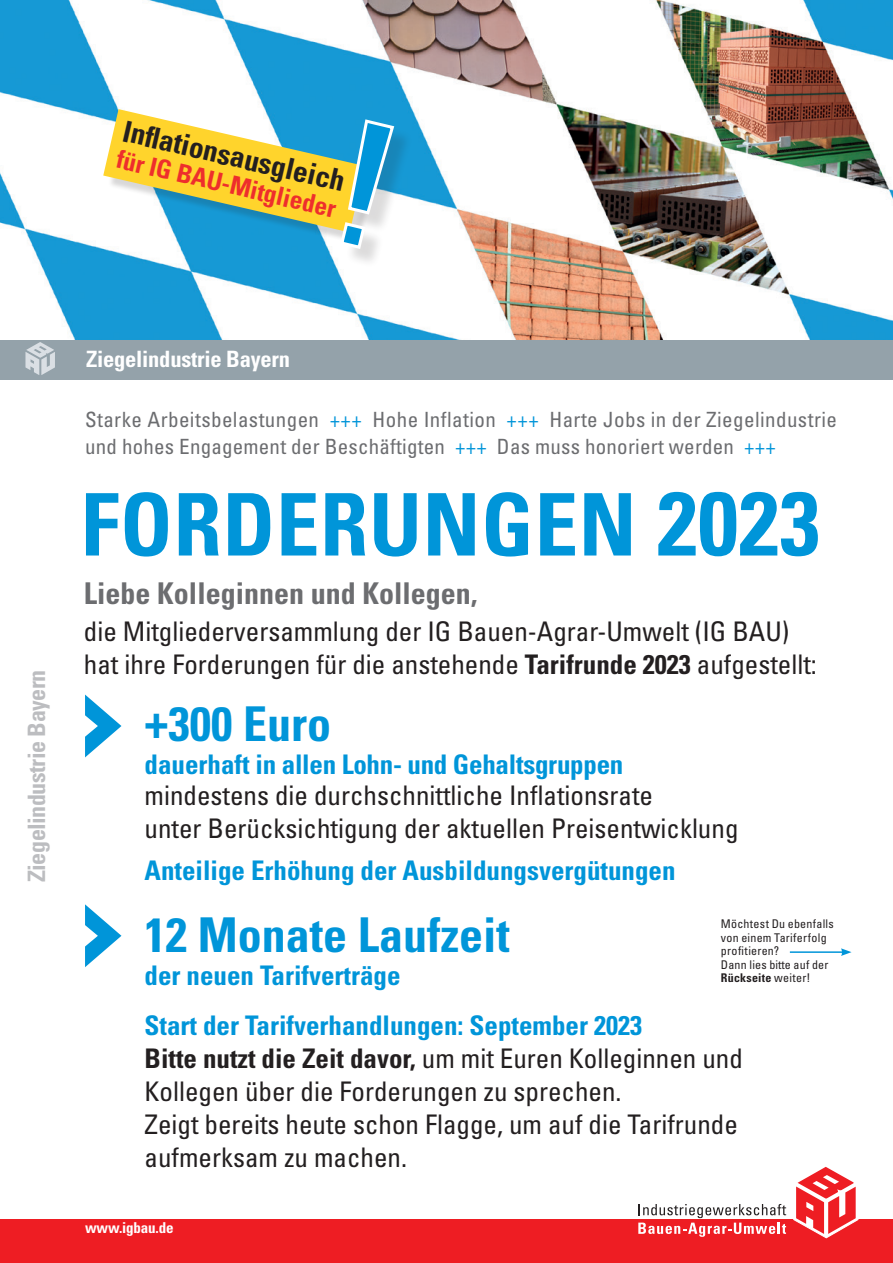
<style>
.page{position:relative;width:893px;height:1263px;background:#fff}
.page>*{position:absolute;margin:0;border:0;box-sizing:border-box;transform-origin:0 0}
._01_Head{font:700 condensed 86.4px "Univers";letter-spacing:.01em;color:#0095d9}
._03_Grundtext{font:700 condensed 48px "Univers";color:#0095d9}
._05_Grundtext_hbf{font:700 condensed 48px "Univers";color:#0095d9}
._03_Grundtext-2{font:700 condensed 30px "Univers";color:#6c6d70}
._01_Head-2{font:700 condensed 29.55px "Univers";color:#231f20}
._03_Grundtext-3{font:condensed 27px/33px "Univers";color:#231f20}
._03_Grundtext-4{font:700 condensed 27px "Univers";color:#0095d9}
._05_Grundtext_hbf-2{font:700 condensed 27px "Univers";letter-spacing:-.01em;color:#0095d9}
._01_Head-3{font:700 condensed 25.5px "Univers";color:#ee2e2c}
._03_Grundtext-5{font:700 condensed 24px "Univers";letter-spacing:-.02em;color:#bcbdc0}
.t1{font:700 condensed 22.5px "Univers";letter-spacing:-.01em;color:#fff}
._03_Grundtext-6{font:condensed 21px/27px "Univers";letter-spacing:.02em;color:#6c6d70}
.t2{font:700 condensed 15px "Univers";letter-spacing:-.01em;color:#fff}
.Fließtext{font:condensed 12px/13.5px "Univers";letter-spacing:.02em;color:#231f20}
.s1{color:#0095d9}
.s2{font-size:90px}
.s3{font-weight:700}
</style>
<div class="page">
<div style="left:0;top:337px;width:893px;height:42px;background:#94a2aa"></div>
<img style="left:0;top:0;width:893px;height:339px">
<div style="left:345px;top:124px;width:69px;height:144px;background:#231f20;opacity:.16"></div>
<svg style="left:103px;top:109px;width:293px;height:142px"></svg>
<svg style="left:85px;top:694px;width:36px;height:63px"></svg>
<svg style="left:85px;top:904px;width:36px;height:63px"></svg>
<div style="left:0;top:1219px;width:893px;height:44px;background:#ee1d23"></div>
<svg style="left:794px;top:1166px;width:64px;height:72px"></svg>
<svg style="left:638px;top:1204px;width:148px;height:33px"></svg>
<svg style="left:25px;top:342px;width:30px;height:33px"></svg>
<hr style="left:790px;top:951px;width:53px;height:2px;background:#0095d9">
<svg style="left:841px;top:948px;width:10px;height:8px"></svg>
<p class="_01_Head-2" style="left:128px;top:113px;width:228px;rotate:13deg">Infl ationsausgleich</p>
<p class="_01_Head-3" style="left:121px;top:143px;width:226px;rotate:13deg">für IG BAU-Mitglieder</p>
<p class="_03_Grundtext-5" style="left:22px;top:882px;width:214px;rotate:-90deg">Ziegelindustrie Bayern</p>
<p class="t1" style="left:86px;top:345px;width:206px">Ziegelindustrie Bayern</p>
<p class="_03_Grundtext-6" style="left:85px;top:406px;width:753px">Starke Arbeitsbelastungen <span class="s1">+++</span> Hohe Inflation <span class="s1">+++</span> Harte Jobs in der Ziegelindustrie und hohes Engagement der Beschäftigten <span class="s1">+++</span> Das muss honoriert werden <span class="s1">+++</span></p>
<p class="_01_Head" style="left:81px;top:472px;width:740px">FORDERUNGEN <span class="s2">2023</span></p>
<p class="_03_Grundtext-2" style="left:84px;top:575px;width:395px">Liebe Kolleginnen und Kollegen,</p>
<p class="_03_Grundtext-3" style="left:84px;top:614px;width:734px">die Mitgliederversammlung der IG Bauen-Agrar-Umwelt (IG BAU) hat ihre Forderungen für die anstehende <span class="s3">Tarifrunde 2023</span> aufgestellt:</p>
<p class="_05_Grundtext_hbf" style="left:145px;top:694px;width:188px">+300 Euro</p>
<p class="_05_Grundtext_hbf-2" style="left:145px;top:747px;width:480px">dauerhaft in allen Lohn- und Gehaltsgruppen</p>
<p class="_03_Grundtext-3" style="left:145px;top:778px;width:510px">mindestens die durchschnittliche Inflationsrate</p>
<p class="_03_Grundtext-3" style="left:145px;top:811px;width:595px">unter Berücksichtigung der aktuellen Preisentwicklung</p>
<p class="_03_Grundtext-4" style="left:145px;top:853px;width:532px">Anteilige Erhöhung der Ausbildungsvergütungen</p>
<p class="_03_Grundtext" style="left:145px;top:905px;width:367px">12 Monate Laufzeit</p>
<p class="_03_Grundtext-4" style="left:145px;top:958px;width:257px">der neuen Tarifverträge</p>
<p class="_03_Grundtext-4" style="left:145px;top:1008px;width:499px">Start der Tarifverhandlungen: September 2023</p>
<p class="_03_Grundtext-3" style="left:145px;top:1041px;width:600px"><span class="s3">Bitte nutzt die Zeit davor,</span> um mit Euren Kolleginnen und<br>Kollegen über die Forderungen zu sprechen.</p>
<p class="_03_Grundtext-3" style="left:145px;top:1107px;width:595px">Zeigt bereits heute schon Flagge, um auf die Tarifrunde aufmerksam zu machen.</p>
<p class="Fließtext" style="left:721px;top:917px;width:114px">Möchtest Du ebenfalls von einem Tariferfolg profitieren?<br>Dann lies bitte auf der<br><span class="s3">Rückseite</span> weiter!</p>
<p class="t2" style="left:85px;top:1219px;width:90px">www.igbau.de</p>
</div>
